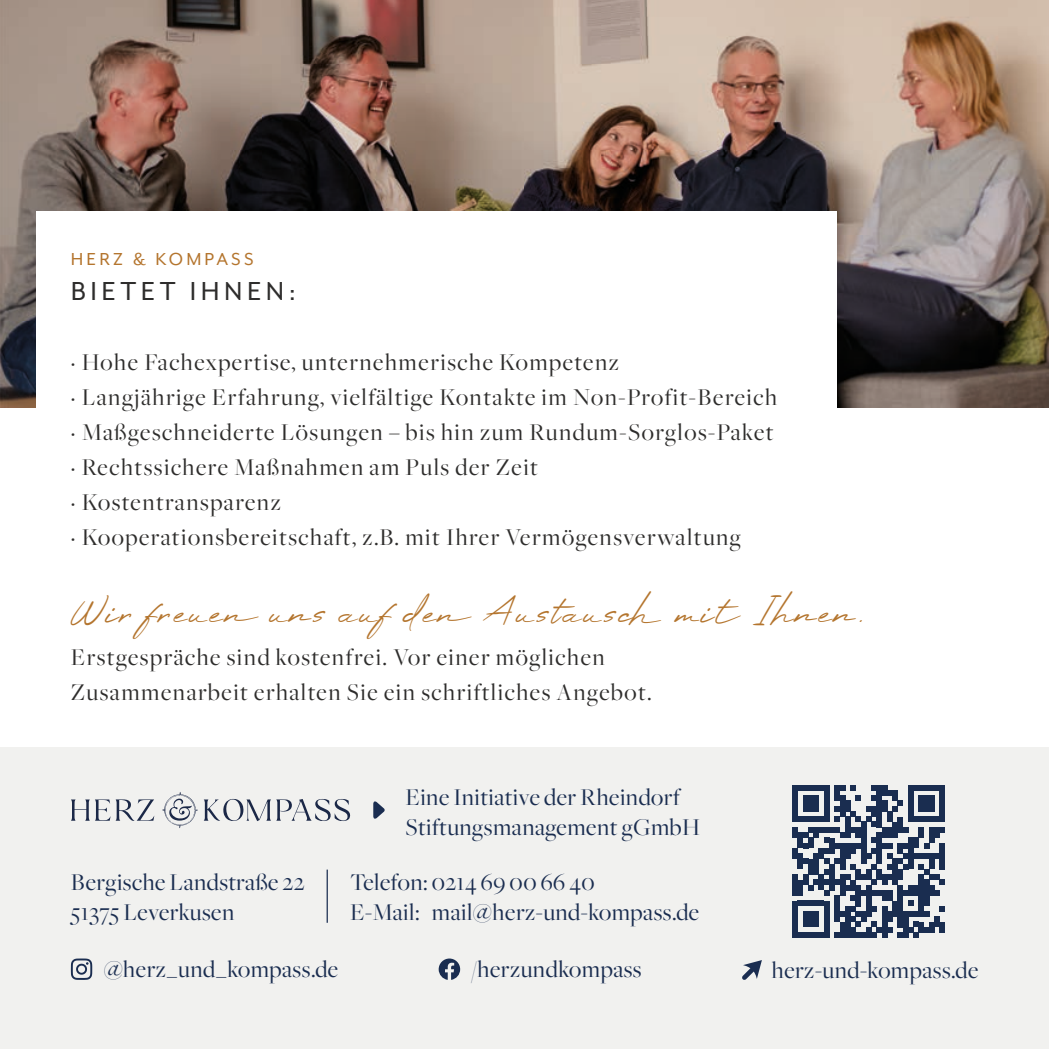
<style>
.page{position:relative;width:1049px;height:1049px;background:#fff}
.page>*{position:absolute;margin:0;border:0;box-sizing:border-box;transform-origin:0 0}
.t1{font:35px "High Summit";letter-spacing:.06em;color:#b4752e}
.t2{font:30px "Mr Eaves Mod OT";letter-spacing:.15em;color:#2e2d2c}
.t3{font:25px/35px "Freight Big";letter-spacing:.06em;color:#2e2d2c}
.t4{font:25px/30px "Freight Big";letter-spacing:.02em;color:#1a2d50}
.t5{font:20px "Mr Eaves Mod OT";letter-spacing:.16em;color:#b4752e}
</style>
<div class="page">
<div style="left:0;top:747px;width:1049px;height:302px;background:#f1f1ef"></div>
<svg style="left:162px;top:792px;width:36px;height:36px"></svg>
<svg style="left:71px;top:799px;width:83px;height:22px"></svg>
<svg style="left:204px;top:799px;width:146px;height:22px"></svg>
<img style="left:0;top:0;width:1049px;height:407px">
<div style="left:36px;top:211px;width:800px;height:307px;background:#fff"></div>
<hr style="left:327px;top:869px;width:1px;height:54px;background:#1a2d50">
<div style="left:792px;top:785px;width:6px;height:10px;background:#1a2d50"></div>
<div style="left:792px;top:795px;width:6px;height:11px;background:#1a2d50"></div>
<div style="left:792px;top:806px;width:6px;height:16px;background:#1a2d50"></div>
<div style="left:792px;top:827px;width:6px;height:11px;background:#1a2d50"></div>
<div style="left:792px;top:848px;width:6px;height:11px;background:#1a2d50"></div>
<div style="left:792px;top:874px;width:6px;height:21px;background:#1a2d50"></div>
<div style="left:792px;top:901px;width:6px;height:36px;background:#1a2d50"></div>
<svg style="left:798px;top:785px;width:147px;height:152px"></svg>
<div style="left:940px;top:922px;width:5px;height:10px;background:#1a2d50"></div>
<svg style="left:71px;top:958px;width:21px;height:22px"></svg>
<svg style="left:439px;top:958px;width:21px;height:22px"></svg>
<svg style="left:742px;top:960px;width:20px;height:20px"></svg>
<svg style="left:373px;top:801px;width:12px;height:18px"></svg>
<p class="t5" style="left:71px;top:248px;width:184px">HERZ &amp; KOMPASS</p>
<p class="t2" style="left:71px;top:274px;width:227px">BIETET IHNEN:</p>
<p class="t3" style="left:71px;top:345px;width:708px">· Hohe Fachexpertise, unternehmerische Kompetenz<br>· Langjährige Erfahrung, vielfältige Kontakte im Non-Profit-Bereich · Maßgeschneiderte Lösungen – bis hin zum Rundum-Sorglos-Paket · Rechtssichere Maßnahmen am Puls der Zeit<br>· Kostentransparenz<br>· Kooperationsbereitschaft, z.B. mit Ihrer Vermögensverwaltung</p>
<h1 class="t1" style="left:71px;top:589px;width:796px">Wir freue﬒ uns aufde﬒ Austauscst miﬕ Ihnen.</h1>
<p class="t3" style="left:71px;top:640px;width:582px">Erstgespräche sind kostenfrei. Vor einer möglichen<br>Zusammenarbeit erhalten Sie ein schriftliches Angebot.</p>
<p class="t4" style="left:71px;top:867px;width:235px">Bergische Landstraße 22<br>51375 Leverkusen</p>
<p class="t4" style="left:405px;top:783px;width:296px">Eine Initiative der Rheindorf<br>Stiftungsmanagement gGmbH</p>
<p class="t4" style="left:350px;top:867px;width:351px">Telefon: 0214 69 00 66 40<br>E-Mail: mail@herz-und-kompass.de</p>
<p class="t4" style="left:104px;top:955px;width:236px">@herz_und_kompass.de</p>
<p class="t4" style="left:471px;top:954px;width:172px">/herzundkompass</p>
<p class="t4" style="left:772px;top:956px;width:208px">herz-und-kompass.de</p>
</div>
